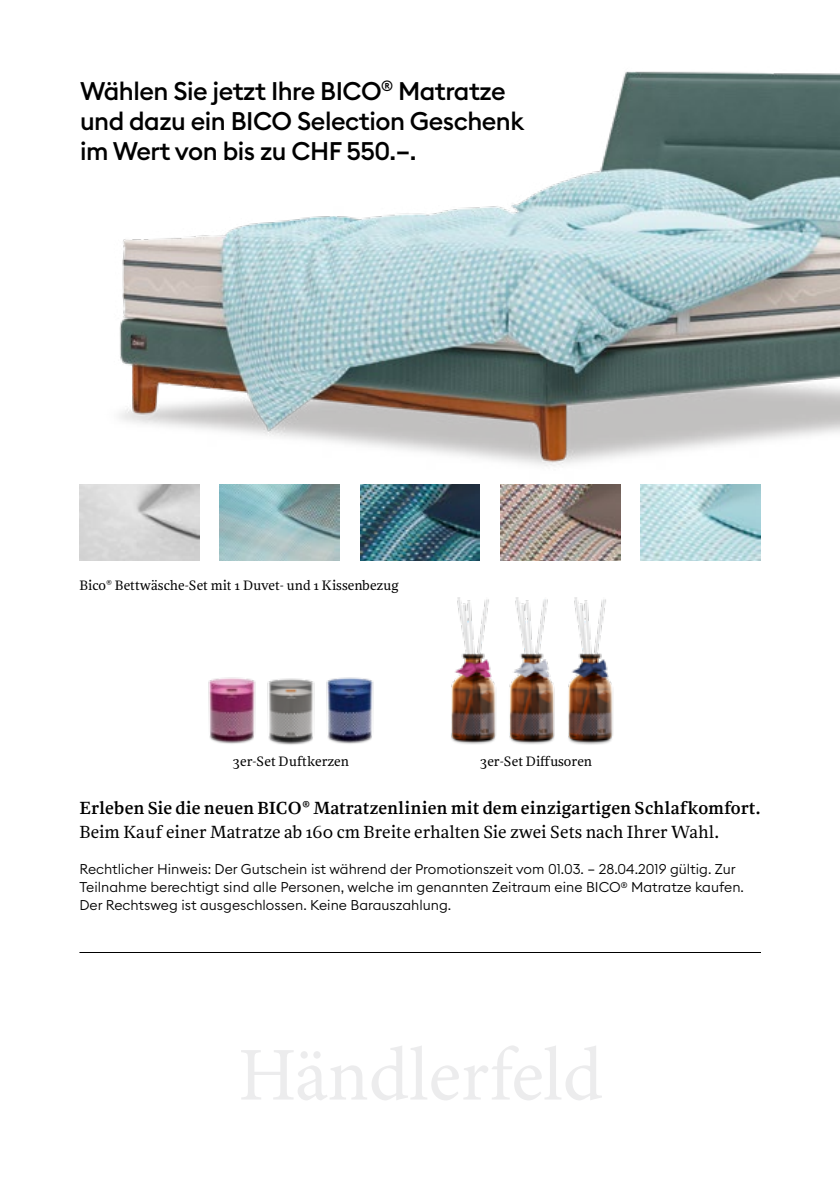
<style>
.page{position:relative;width:840px;height:1191px;background:#fff}
.page>*{position:absolute;margin:0;border:0;box-sizing:border-box;transform-origin:0 0}
.t1{font:500 25.2px/30.2px "Euclid Square";letter-spacing:-.02em;color:#000}
.t2{font:700 18px "NN Rekja";color:#000}
.t3{font:18px "NN Rekja";color:#000}
.t4{font:300 14px/18px "Euclid Square";color:#000}
.t5{font:14px "NN Rekja";color:#000}
</style>
<div class="page">
<hr style="left:79px;top:952px;width:681px;height:1px;background:#000">
<img style="left:79px;top:71px;width:760px;height:468px">
<img style="left:451px;top:679px;width:4px;height:63px">
<img style="left:455px;top:597px;width:58px;height:147px">
<img style="left:513px;top:597px;width:100px;height:148px">
<img style="left:305px;top:677px;width:69px;height:67px">
<img style="left:208px;top:677px;width:97px;height:68px">
<img style="left:79px;top:485px;width:120px;height:75px">
<img style="left:220px;top:485px;width:119px;height:75px">
<img style="left:360px;top:485px;width:119px;height:75px">
<img style="left:500px;top:485px;width:120px;height:75px">
<img style="left:640px;top:485px;width:120px;height:75px">
<h1 class="t1" style="left:80px;top:76px;width:445px">Wählen Sie jetzt Ihre BICO<sup>®</sup> Matratze und dazu ein BICO Selection Geschenk im Wert von bis zu CHF 550.–.</h1>
<p class="t5" style="left:79px;top:577px;width:321px">Bico® Bettwäsche-Set mit 1 Duvet- und 1 Kissenbezug</p>
<p class="t5" style="left:233px;top:752px;width:118px">3er-Set Duftkerzen</p>
<p class="t5" style="left:480px;top:752px;width:113px">3er-Set Diffusoren</p>
<p class="t2" style="left:79px;top:797px;width:682px">Erleben Sie die neuen BICO® Matratzenlinien mit dem einzigartigen Schlafkomfort.</p>
<p class="t3" style="left:79px;top:821px;width:641px">Beim Kauf einer Matratze ab 160 cm Breite erhalten Sie zwei Sets nach Ihrer Wahl.</p>
<p class="t4" style="left:79px;top:860px;width:665px">Rechtlicher Hinweis: Der Gutschein ist während der Promotionszeit vom 01.03. – 28.04.2019 gültig. Zur<br>Teilnahme berechtigt sind alle Personen, welche im genannten Zeitraum eine BICO<sup>®</sup> Matratze kaufen.<br>Der Rechtsweg ist ausgeschlossen. Keine Barauszahlung.</p>
</div>
